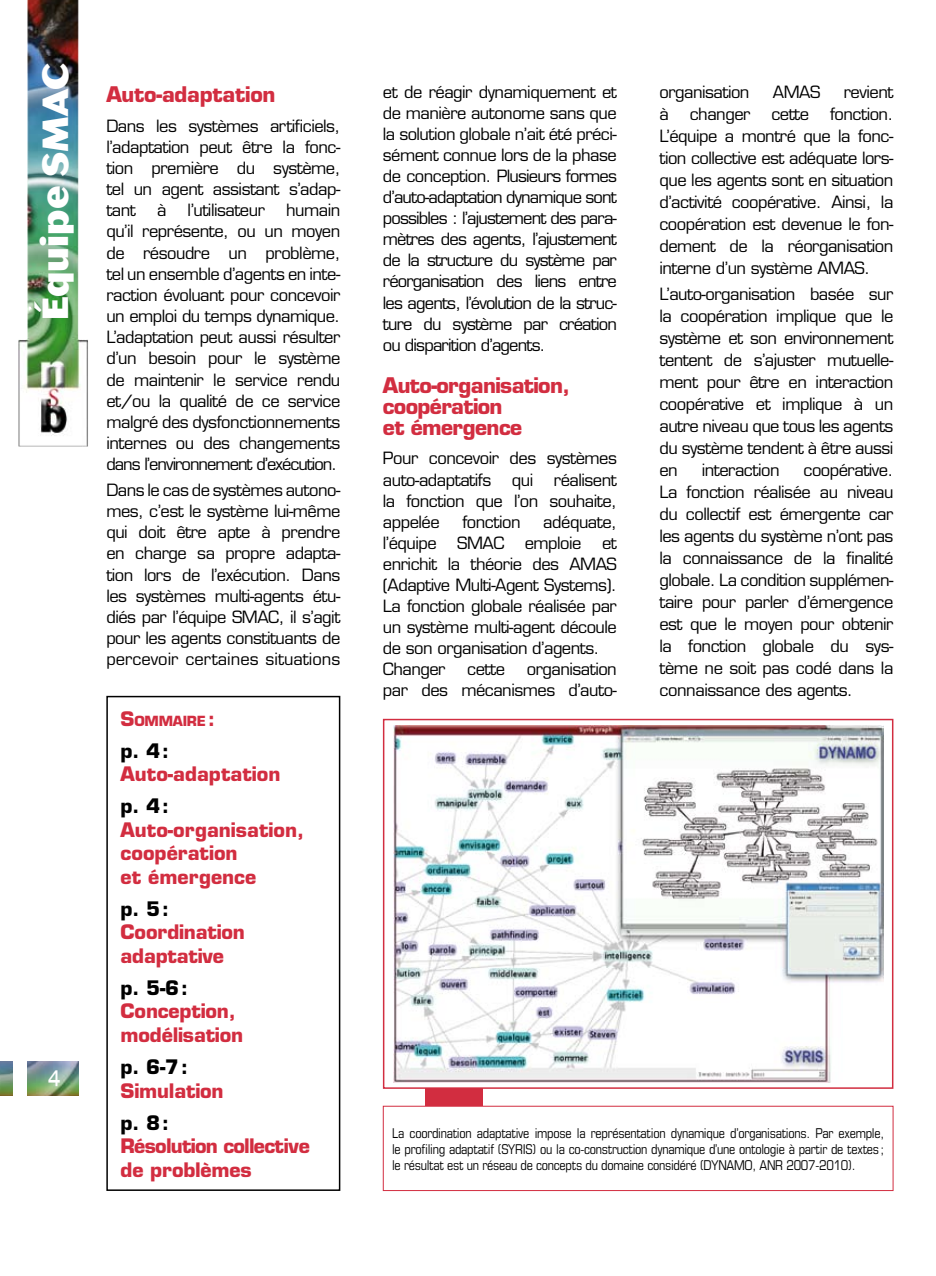
<style>
.page{position:relative;width:936px;height:1276px;background:#fff}
.page>*{position:absolute;margin:0;border:0;box-sizing:border-box;transform-origin:0 0}
.t1{font:800 36px "Cosmos";color:#fff}
.t2{font:700 21px/21px "Eurostile";letter-spacing:-.03em;color:#d22d40}
.t3{font:700 21px "Eurostile";letter-spacing:-.01em;color:#d22d40}
.t4{font:700 19.5px/23.5px "Eurostile";letter-spacing:-.01em;color:#d22d40}
.t5{font:700 19.5px/23.5px "Eurostile";letter-spacing:-.04em;color:#d22d40}
.t6{font:700 19.5px "Eurostile";color:#000}
.t7{font:16.5px/21.9px "Eurostile";letter-spacing:-.03em;color:#000;text-align:justify}
.t8{font:700 13.65px "Eurostile";letter-spacing:-.015em;color:#d22d40}
.t9{font:condensed 13.5px/16.2px "Eurostile";letter-spacing:-.02em;color:#000;text-align:justify}
.s1{font-size:19.5px}
</style>
<div class="page">
<div style="left:106px;top:696px;width:234px;height:495px;border:2px solid #000"></div>
<img style="left:18px;top:0;width:70px;height:446px">
<img style="left:28px;top:1061px;width:50px;height:34px">
<img style="left:0;top:1061px;width:13px;height:34px">
<div style="left:425px;top:961px;width:58px;height:218px;background:#d22d40"></div>
<div style="left:383px;top:1106px;width:510px;height:84px;background:#fff"></div>
<div style="left:383px;top:1106px;width:510px;height:85px;border:1px solid #d22d40"></div>
<div style="left:383px;top:719px;width:509px;height:369px;background:#fff"></div>
<img style="left:393px;top:725px;width:490px;height:357px">
<div style="left:383px;top:719px;width:510px;height:370px;border:2px solid #d22d40"></div>
<svg style="left:49px;top:1070px;width:11px;height:16px"></svg>
<h1 class="t1" style="left:34px;top:320px;width:258px;rotate:-90deg">Équipe SMAC</h1>
<p class="t3" style="left:106px;top:81px;width:171px">Auto-adaptation</p>
<p class="t7" style="left:106px;top:115px;width:235px;line-height:21.1px">Dans les systèmes artificiels, l’adaptation peut être la fonc&shy;tion première du système, tel un agent assistant s’adap&shy;tant</p>
<p class="t7" style="left:106px;top:200px;width:235px;line-height:21.1px;text-indent:180px">humain qu’il représente, ou un moyen de résoudre un problème, tel un ensemble d’agents en inte&shy;raction évoluant pour concevoir un emploi du temps dynamique.<br>L’adaptation peut aussi résulter d’un besoin pour le système de maintenir le service rendu et/ou la qualité de ce service malgré des dysfonctionnements internes ou des changements dans l’environnement d’exécution.</p>
<p class="t7" style="left:106px;top:479px;width:235px;line-height:21.1px">Dans le cas de systèmes autono&shy;mes, c’est le système lui-même qui doit être apte à prendre en charge sa propre adapta&shy;tion lors de l’exécution. Dans les systèmes multi-agents étu&shy;diés par l’équipe SMAC, il s’agit pour les agents constituants de percevoir certaines situations</p>
<p class="t7" style="left:157px;top:199px;width:11px">à</p>
<p class="t7" style="left:188px;top:199px;width:79px">l’utilisateur</p>
<p class="t8" style="left:121px;top:712px;width:96px"><span class="s1">S</span>ommaire <span class="s1">:</span></p>
<p class="t6" style="left:121px;top:738px;width:50px">p. 4:</p>
<p class="t4" style="left:121px;top:762px;width:161px">Auto-adaptation</p>
<p class="t6" style="left:121px;top:794px;width:50px">p. 4:</p>
<p class="t4" style="left:121px;top:818px;width:185px">Auto-organisation, coopération<br>et émergence</p>
<p class="t6" style="left:121px;top:896px;width:50px">p. 5:</p>
<p class="t4" style="left:121px;top:920px;width:126px">Coordination adaptative</p>
<p class="t6" style="left:121px;top:975px;width:69px">p. 5-6:</p>
<p class="t4" style="left:121px;top:999px;width:124px">Conception, modélisation</p>
<p class="t6" style="left:121px;top:1054px;width:69px">p. 6-7:</p>
<p class="t4" style="left:121px;top:1078px;width:104px">Simulation</p>
<p class="t6" style="left:121px;top:1110px;width:50px">p. 8:</p>
<p class="t5" style="left:121px;top:1134px;width:191px">Résolution collective de problèmes</p>
<p class="t7" style="left:383px;top:82px;width:235px;line-height:21px">et de réagir dynamiquement et de manière autonome sans que la solution globale n’ait été préci&shy;sément connue lors de la phase de conception. Plusieurs formes d’auto-adaptation dynamique sont possibles : l’ajustement des para&shy;mètres des agents, l’ajustement de la structure du système par réorganisation des liens entre les agents, l’évolution de la struc&shy;ture du système par création ou disparition d’agents.</p>
<p class="t2" style="left:383px;top:375px;width:188px">Auto-organisation, coopération<br>et émergence</p>
<p class="t7" style="left:383px;top:448px;width:235px;line-height:21px">Pour concevoir des systèmes auto-adaptatifs</p>
<p class="t7" style="left:383px;top:469px;width:235px;line-height:21px;text-indent:171px">réalisent la fonction que l’on souhaite, appelée</p>
<p class="t7" style="left:512px;top:468px;width:23px">qui</p>
<p class="t7" style="left:462px;top:511px;width:60px">fonction</p>
<p class="t7" style="left:383px;top:511px;width:235px;line-height:21px;text-align:left;text-indent:160px">adéquate, l’équipe SMAC emploie et enrichit la théorie des AMAS (Adaptive Multi-Agent Systems).<br>La fonction globale réalisée par un système multi-agent découle de son organisation d’agents.<br>Changer</p>
<p class="t7" style="left:383px;top:658px;width:235px;line-height:21px;text-align:right">organisation<br>par des mécanismes d’auto-</p>
<p class="t7" style="left:467px;top:658px;width:39px">cette</p>
<p class="t7" style="left:659px;top:81px;width:92px">organisation</p>
<p class="t7" style="left:773px;top:81px;width:49px">AMAS</p>
<p class="t7" style="left:843px;top:81px;width:51px">revient</p>
<p class="t7" style="left:659px;top:103px;width:11px">à</p>
<p class="t7" style="left:689px;top:103px;width:62px">changer</p>
<p class="t7" style="left:771px;top:103px;width:39px">cette</p>
<p class="t7" style="left:659px;top:103px;width:235px;text-indent:171px">fonction.<br>L’équipe a montré que la fonc&shy;tion collective est adéquate lors&shy;que les agents sont en situation d’activité coopérative. Ainsi, la coopération est devenue le fon&shy;dement de la réorganisation interne d’un système AMAS.</p>
<p class="t7" style="left:659px;top:283px;width:235px">L’auto-organisation basée sur la coopération implique que le système et son environnement tentent de s’ajuster mutuelle&shy;ment pour être en interaction coopérative et implique à un autre niveau que tous les agents du système tendent à être aussi en</p>
<p class="t7" style="left:659px;top:459px;width:235px;text-indent:144px">coopérative.<br>La fonction réalisée au niveau du collectif est émergente car les agents du système n’ont pas la connaissance de la finalité globale. La condition supplémen&shy;taire pour parler d’émergence est que le moyen pour obtenir la fonction globale du sys&shy;tème ne soit pas codé dans la connaissance des agents.</p>
<p class="t7" style="left:701px;top:459px;width:79px">interaction</p>
<p class="t9" style="left:392px;top:1124px;width:493px">La coordination adaptative impose la représentation dynamique d’organisations. Par exemple, le profiling adaptatif (SYRIS) ou la co-construction dynamique d’une ontologie à partir de textes; le résultat est un réseau de concepts du domaine considéré (DYNAMO, ANR 2007-2010).</p>
</div>
